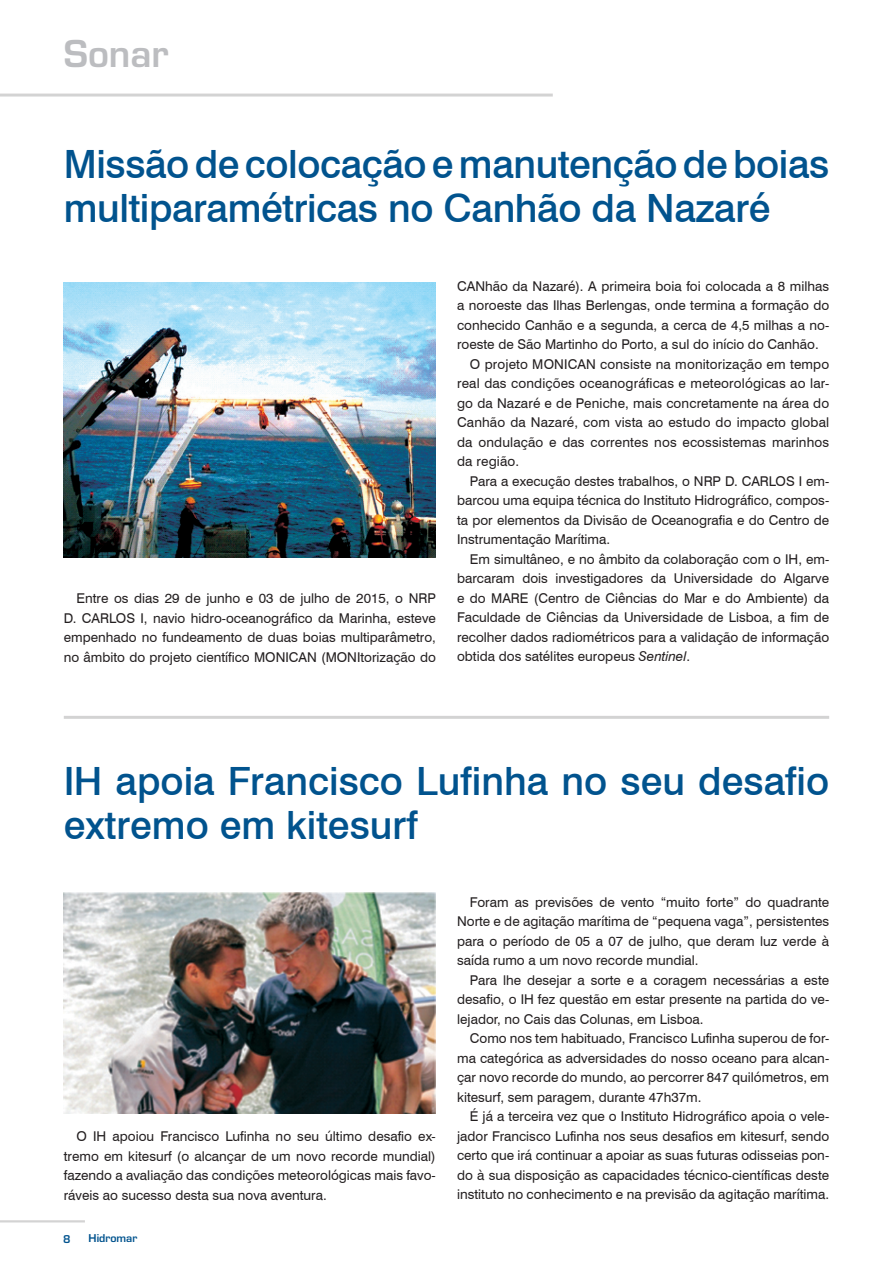
<style>
.page{position:relative;width:893px;height:1263px;background:#fff}
.page>*{position:absolute;margin:0;border:0;box-sizing:border-box;transform-origin:0 0}
.texto{font:500 39px/43.5px "Swiss 721 BT";letter-spacing:-.01em;color:#01538e}
.t1{font:600 36px "Eurostile LT Std";color:#bcbdc0}
.t2{font:13.5px/19.5px "Swiss 721 BT";color:#231f20;text-align:justify}
.t3{font:600 10.5px "Eurostile LT Std";color:#01538e}
.s1{font-style:italic}
</style>
<div class="page">
<hr style="left:0;top:1220px;width:85px;height:2px;background:#231f20">
<hr style="left:0;top:94px;width:553px;height:3px;background:#231f20">
<hr style="left:64px;top:716px;width:765px;height:3px;background:#231f20">
<img style="left:64px;top:283px;width:372px;height:275px">
<img style="left:64px;top:892px;width:372px;height:221px">
<p class="t1" style="left:64px;top:32px;width:106px">Sonar</p>
<p class="texto" style="left:64px;top:143px;width:767px">Missão de colocação e manutenção de boias multiparamétricas no Canhão da Nazaré</p>
<p class="t2" style="left:64px;top:588px;width:374px;text-indent:13px">Entre os dias 29 de junho e 03 de julho de 2015, o NRP D. CARLOS I, navio hidro-oceanográfico da Marinha, esteve empenhado no fundeamento de duas boias multiparâmetro, no âmbito do projeto científico MONICAN (MONItorização do</p>
<p class="t2" style="left:457px;top:276px;width:374px">CANhão da Nazaré). A primeira boia foi colocada a 8 milhas a noroeste das Ilhas Berlengas, onde termina a formação do conhecido Canhão e a segunda, a cerca de 4,5 milhas a no&shy;roeste de São Martinho do Porto, a sul do início do Canhão.</p>
<p class="t2" style="left:457px;top:354px;width:374px;text-indent:13px">O projeto MONICAN consiste na monitorização em tempo real das condições oceanográficas e meteorológicas ao lar&shy;go da Nazaré e de Peniche, mais concretamente na área do Canhão da Nazaré, com vista ao estudo do impacto global da ondulação e das correntes nos ecossistemas marinhos da região.</p>
<p class="t2" style="left:457px;top:471px;width:374px;text-indent:13px">Para a execução destes trabalhos, o NRP D. CARLOS I em&shy;barcou uma equipa técnica do Instituto Hidrográfico, compos&shy;ta por elementos da Divisão de Oceanografia e do Centro de Instrumentação Marítima.</p>
<p class="t2" style="left:457px;top:549px;width:374px;text-indent:13px">Em simultâneo, e no âmbito da colaboração com o IH, em&shy;barcaram dois investigadores da Universidade do Algarve e do MARE (Centro de Ciências do Mar e do Ambiente) da Faculdade de Ciências da Universidade de Lisboa, a fim de recolher dados radiométricos para a validação de informação obtida dos satélites europeus <span class="s1">Sentinel</span>.</p>
<p class="texto" style="left:64px;top:759px;width:767px">IH apoia Francisco Lufinha no seu desafio extremo em kitesurf</p>
<p class="t2" style="left:64px;top:1127px;width:374px;text-indent:13px">O IH apoiou Francisco Lufinha no seu último desafio ex&shy;tremo em kitesurf (o alcançar de um novo recorde mundial) fazendo a avaliação das condições meteorológicas mais favo&shy;ráveis ao sucesso desta sua nova aventura.</p>
<p class="t3" style="left:63px;top:1232px;width:9px">8</p>
<p class="t3" style="left:89px;top:1232px;width:50px">Hidromar</p>
<p class="t2" style="left:457px;top:892px;width:374px;text-indent:13px">Foram as previsões de vento “muito forte” do quadrante Norte e de agitação marítima de “pequena vaga”, persistentes para o período de 05 a 07 de julho, que deram luz verde à saída rumo a um novo recorde mundial.</p>
<p class="t2" style="left:457px;top:970px;width:374px;text-indent:13px">Para lhe desejar a sorte e a coragem necessárias a este desafio, o IH fez questão em estar presente na partida do ve&shy;lejador, no Cais das Colunas, em Lisboa.</p>
<p class="t2" style="left:457px;top:1029px;width:374px;text-indent:13px">Como nos tem habituado, Francisco Lufinha superou de for&shy;ma categórica as adversidades do nosso oceano para alcan&shy;çar novo recorde do mundo, ao percorrer 847 quilómetros, em kitesurf, sem paragem, durante 47h37m.</p>
<p class="t2" style="left:457px;top:1107px;width:374px;text-indent:13px">É já a terceira vez que o Instituto Hidrográfico apoia o vele&shy;jador Francisco Lufinha nos seus desafios em kitesurf, sendo certo que irá continuar a apoiar as suas futuras odisseias pon&shy;do à sua disposição as capacidades técnico-científicas deste instituto no conhecimento e na previsão da agitação marítima.</p>
</div>
